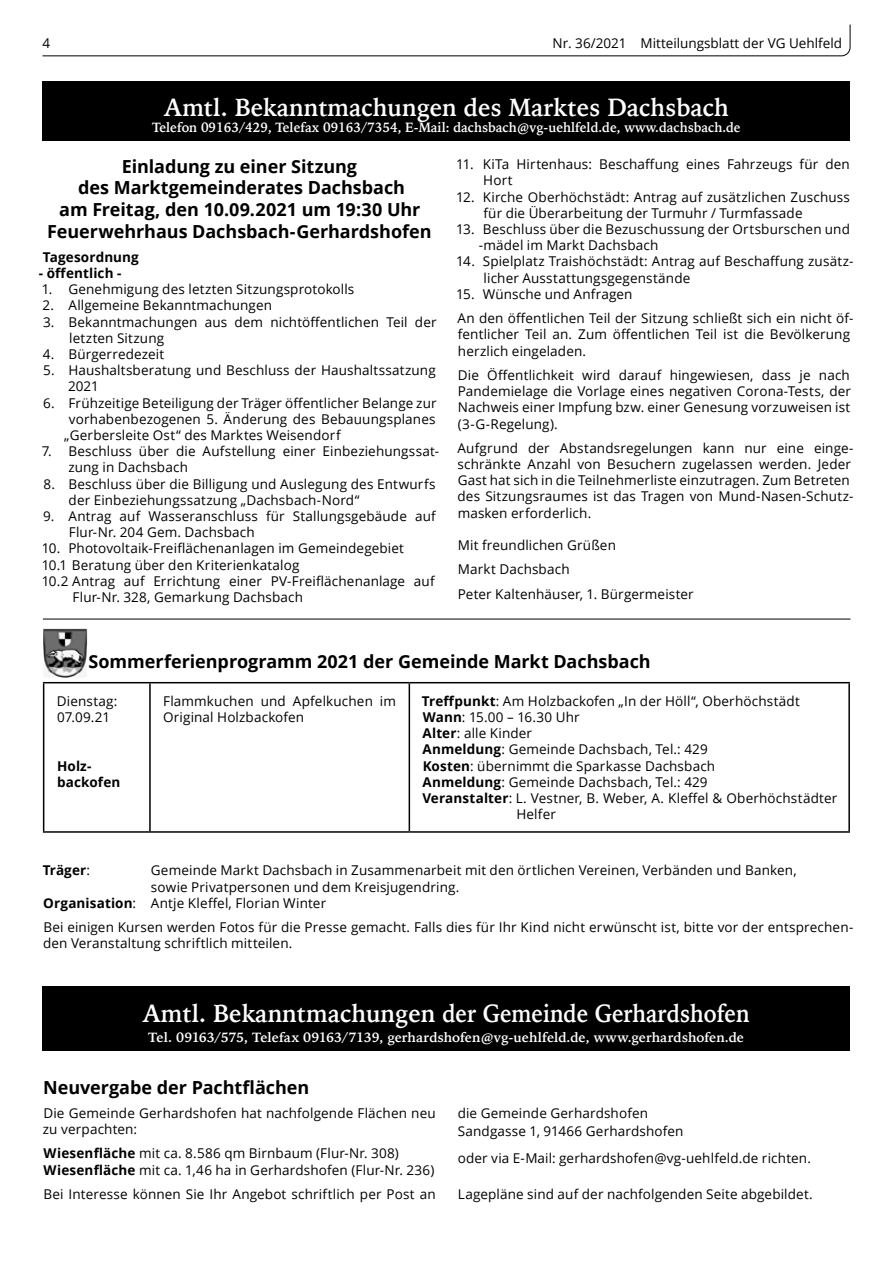
<style>
.page{position:relative;width:893px;height:1263px;background:#fff}
.page>*{position:absolute;margin:0;border:0;box-sizing:border-box;transform-origin:0 0}
.t1{font:700 24.75px "Iowan Old Style";color:#fff;scale:.95 1}
.t2{font:700 18px/21.6px "Open Sans";color:#000;text-align:center}
.t3{font:13.5px/16.2px "Open Sans";letter-spacing:.01em;color:#000}
.t4{font:700 13.5px "Iowan Old Style";color:#fff;scale:.95 1}
.t5{font:700 13.5px "Iowan Old Style";color:#fff}
.t6{font:700 13.5px/16.2px "Open Sans";letter-spacing:.01em;color:#000}
.s1{font-weight:700}
.s2{font-weight:400}
</style>
<div class="page">
<svg style="left:42px;top:24px;width:809px;height:33px"></svg>
<hr style="left:43px;top:619px;width:807px;height:1px;background:#000">
<img style="left:43px;top:628px;width:45px;height:50px">
<hr style="left:43px;top:682px;width:107px;height:1px;background:#000">
<hr style="left:43px;top:683px;width:1px;height:148px;background:#000">
<hr style="left:150px;top:682px;width:259px;height:1px;background:#000">
<hr style="left:149px;top:683px;width:2px;height:148px;background:#000">
<hr style="left:409px;top:682px;width:441px;height:1px;background:#000">
<hr style="left:409px;top:683px;width:1px;height:148px;background:#000">
<hr style="left:848px;top:683px;width:2px;height:148px;background:#000">
<hr style="left:43px;top:831px;width:107px;height:2px;background:#000">
<hr style="left:150px;top:831px;width:259px;height:2px;background:#000">
<hr style="left:409px;top:831px;width:441px;height:2px;background:#000">
<div style="left:43px;top:81px;width:807px;height:60px;background:#000"></div>
<div style="left:43px;top:986px;width:807px;height:65px;background:#000"></div>
<p class="t3" style="left:43px;top:34px;width:9px">4</p>
<p class="t3" style="left:552px;top:34px;width:291px">Nr. 36/2021 Mitteilungsblatt der VG Uehlfeld</p>
<h1 class="t1" style="left:164px;top:85px;width:596px">Amtl. Bekanntmachungen des Marktes Dachsbach</h1>
<p class="t4" style="left:152px;top:115px;width:621px">Telefon 09163/429, Telefax 09163/7354, E-Mail: dachsbach@vg-uehlfeld.de, www.dachsbach.de</p>
<h2 class="t2" style="left:47px;top:155px;width:386px">Einladung zu einer Sitzung<br>des Marktgemeinderates Dachsbach<br>am Freitag, den 10.09.2021 um 19:30 Uhr Feuerwehrhaus Dachsbach-Gerhardshofen</h2>
<p class="t6" style="left:43px;top:248px;width:98px">Tagesordnung</p>
<p class="t6" style="left:39px;top:265px;width:84px">- öffentlich -</p>
<p class="t3" style="left:42px;top:281px;width:314px">1. Genehmigung des letzten Sitzungsprotokolls</p>
<p class="t3" style="left:43px;top:297px;width:231px">2. Allgemeine Bekanntmachungen</p>
<p class="t3" style="left:69px;top:313px;width:369px;text-indent:-26px">3. Bekanntmachungen aus dem nichtöffentlichen Teil der letzten Sitzung</p>
<p class="t3" style="left:43px;top:346px;width:123px">4. Bürgerredezeit</p>
<p class="t3" style="left:68px;top:362px;width:369px;text-indent:-25px">5. Haushaltsberatung und Beschluss der Haushaltssatzung<br>2021</p>
<p class="t3" style="left:43px;top:394px;width:395px">6. Frühzeitige Beteiligung der Träger öffentlicher Belange zur</p>
<p class="t3" style="left:69px;top:410px;width:368px">vorhabenbezogenen 5. Änderung des Bebauungsplanes</p>
<p class="t3" style="left:64px;top:427px;width:278px">„Gerbersleite Ost“ des Marktes Weisendorf</p>
<p class="t3" style="left:68px;top:443px;width:372px;text-indent:-27px">7. Beschluss über die Aufstellung einer Einbeziehungssat&shy;zung in Dachsbach</p>
<p class="t3" style="left:69px;top:475px;width:368px;text-indent:-25px">8. Beschluss über die Billigung und Auslegung des Entwurfs der Einbeziehungssatzung „Dachsbach-Nord“</p>
<p class="t3" style="left:69px;top:508px;width:368px;text-indent:-26px">9. Antrag auf Wasseranschluss für Stallungsgebäude auf<br>Flur-Nr. 204 Gem. Dachsbach</p>
<p class="t3" style="left:42px;top:540px;width:364px">10. Photovoltaik-Freiflächenanlagen im Gemeindegebiet</p>
<p class="t3" style="left:42px;top:556px;width:259px">10.1 Beratung über den Kriterienkatalog</p>
<p class="t3" style="left:42px;top:572px;width:394px">10.2 Antrag auf Errichtung einer PV-Freiflächenanlage auf</p>
<p class="t3" style="left:73px;top:589px;width:232px">Flur-Nr. 328, Gemarkung Dachsbach</p>
<p class="t3" style="left:483px;top:156px;width:368px;text-indent:-27px">11. KiTa Hirtenhaus: Beschaffung eines Fahrzeugs für den<br>Hort</p>
<p class="t3" style="left:483px;top:188px;width:368px;text-indent:-27px">12. Kirche Oberhöchstädt: Antrag auf zusätzlichen Zuschuss für die Überarbeitung der Turmuhr / Turmfassade</p>
<p class="t3" style="left:479px;top:221px;width:373px;text-indent:-23px">13. Beschluss über die Bezuschussung der Ortsburschen und -mädel im Markt Dachsbach</p>
<p class="t3" style="left:484px;top:253px;width:371px;text-indent:-27px">14. Spielplatz Traishöchstädt: Antrag auf Beschaffung zusätz&shy;licher Ausstattungsgegenstände</p>
<p class="t3" style="left:456px;top:281px;width:399px;line-height:24.3px">15. Wünsche und Anfragen<br>An den öffentlichen Teil der Sitzung schließt sich ein nicht öf-</p>
<p class="t3" style="left:458px;top:326px;width:394px">fentlicher Teil an. Zum öffentlichen Teil ist die Bevölkerung herzlich eingeladen.</p>
<p class="t3" style="left:458px;top:367px;width:395px;text-align:justify">Die Öffentlichkeit wird darauf hingewiesen, dass je nach Pandemielage die Vorlage eines negativen Corona-Tests, der Nachweis einer Impfung bzw. einer Genesung vorzuweisen ist (3-G-Regelung).</p>
<p class="t3" style="left:457px;top:439px;width:398px">Aufgrund der Abstandsregelungen kann nur eine einge&shy;schränkte Anzahl von Besuchern zugelassen werden. Jeder Gast hat sich in die Teilnehmerliste einzutragen. Zum Betreten des Sitzungsraumes ist das Tragen von Mund-Nasen-Schutz&shy;masken erforderlich.</p>
<p class="t3" style="left:458px;top:533px;width:237px;line-height:24.3px">Mit freundlichen Grüßen<br>Markt Dachsbach<br>Peter Kaltenhäuser, 1. Bürgermeister</p>
<h2 class="t2" style="left:88px;top:650px;width:564px">Sommerferienprogramm 2021 der Gemeinde Markt Dachsbach</h2>
<p class="t3" style="left:57px;top:692px;width:62px">Dienstag:<br>07.09.21</p>
<p class="t6" style="left:57px;top:757px;width:65px">Holz&shy;backofen</p>
<p class="t3" style="left:163px;top:692px;width:234px">Flammkuchen und Apfelkuchen im<br>Original Holzbackofen</p>
<p class="t3" style="left:422px;top:692px;width:379px"><span class="s1">Treffpunkt</span>: Am Holzbackofen „In der Höll“, Oberhöchstädt</p>
<p class="t3" style="left:423px;top:709px;width:158px"><span class="s1">Wann</span>: 15.00 – 16.30 Uhr</p>
<p class="t3" style="left:422px;top:725px;width:111px"><span class="s1">Alter</span>: alle Kinder</p>
<p class="t3" style="left:422px;top:741px;width:287px"><span class="s1">Anmeldung</span>: Gemeinde Dachsbach, Tel.: 429</p>
<p class="t3" style="left:423px;top:757px;width:294px"><span class="s1">Kosten</span>: übernimmt die Sparkasse Dachsbach</p>
<p class="t3" style="left:422px;top:773px;width:287px"><span class="s1">Anmeldung</span>: Gemeinde Dachsbach, Tel.: 429</p>
<p class="t3" style="left:422px;top:790px;width:416px"><span class="s1">Veranstalter</span>: L. Vestner, B. Weber, A. Kleffel &amp; Oberhöchstädter</p>
<p class="t3" style="left:516px;top:806px;width:41px">Helfer</p>
<p class="t6" style="left:43px;top:862px;width:49px">Träger<span class="s2">:</span></p>
<p class="t3" style="left:151px;top:862px;width:647px">Gemeinde Markt Dachsbach in Zusammenarbeit mit den örtlichen Vereinen, Verbänden und Banken,</p>
<p class="t3" style="left:151px;top:878px;width:310px">sowie Privatpersonen und dem Kreisjugendring.</p>
<p class="t3" style="left:43px;top:894px;width:284px"><span class="s1">Organisation</span>: Antje Kleffel, Florian Winter</p>
<p class="t3" style="left:43px;top:919px;width:812px">Bei einigen Kursen werden Fotos für die Presse gemacht. Falls dies für Ihr Kind nicht erwünscht ist, bitte vor der entsprechen&shy;den Veranstaltung schriftlich mitteilen.</p>
<h1 class="t1" style="left:143px;top:990px;width:640px">Amtl. Bekanntmachungen der Gemeinde Gerhardshofen</h1>
<p class="t5" style="left:148px;top:1025px;width:597px">Tel. 09163/575, Telefax 09163/7139, gerhardshofen@vg-uehlfeld.de, www.gerhardshofen.de</p>
<h2 class="t2" style="left:43px;top:1076px;width:268px">Neuvergabe der Pachtflächen</h2>
<p class="t3" style="left:43px;top:1104px;width:394px">Die Gemeinde Gerhardshofen hat nachfolgende Flächen neu zu verpachten:</p>
<p class="t3" style="left:44px;top:1145px;width:392px"><span class="s1">Wiesenfläche</span> mit ca. 8.586 qm Birnbaum (Flur-Nr. 308)<br><span class="s1">Wiesenfläche</span> mit ca. 1,46 ha in Gerhardshofen (Flur-Nr. 236)</p>
<p class="t3" style="left:43px;top:1185px;width:394px">Bei Interesse können Sie Ihr Angebot schriftlich per Post an</p>
<p class="t3" style="left:458px;top:1103px;width:227px;line-height:17.9px">die Gemeinde Gerhardshofen<br>Sandgasse 1, 91466 Gerhardshofen</p>
<p class="t3" style="left:458px;top:1150px;width:355px">oder via E-Mail: gerhardshofen@vg-uehlfeld.de richten.</p>
<p class="t3" style="left:458px;top:1186px;width:356px">Lagepläne sind auf der nachfolgenden Seite abgebildet.</p>
</div>
